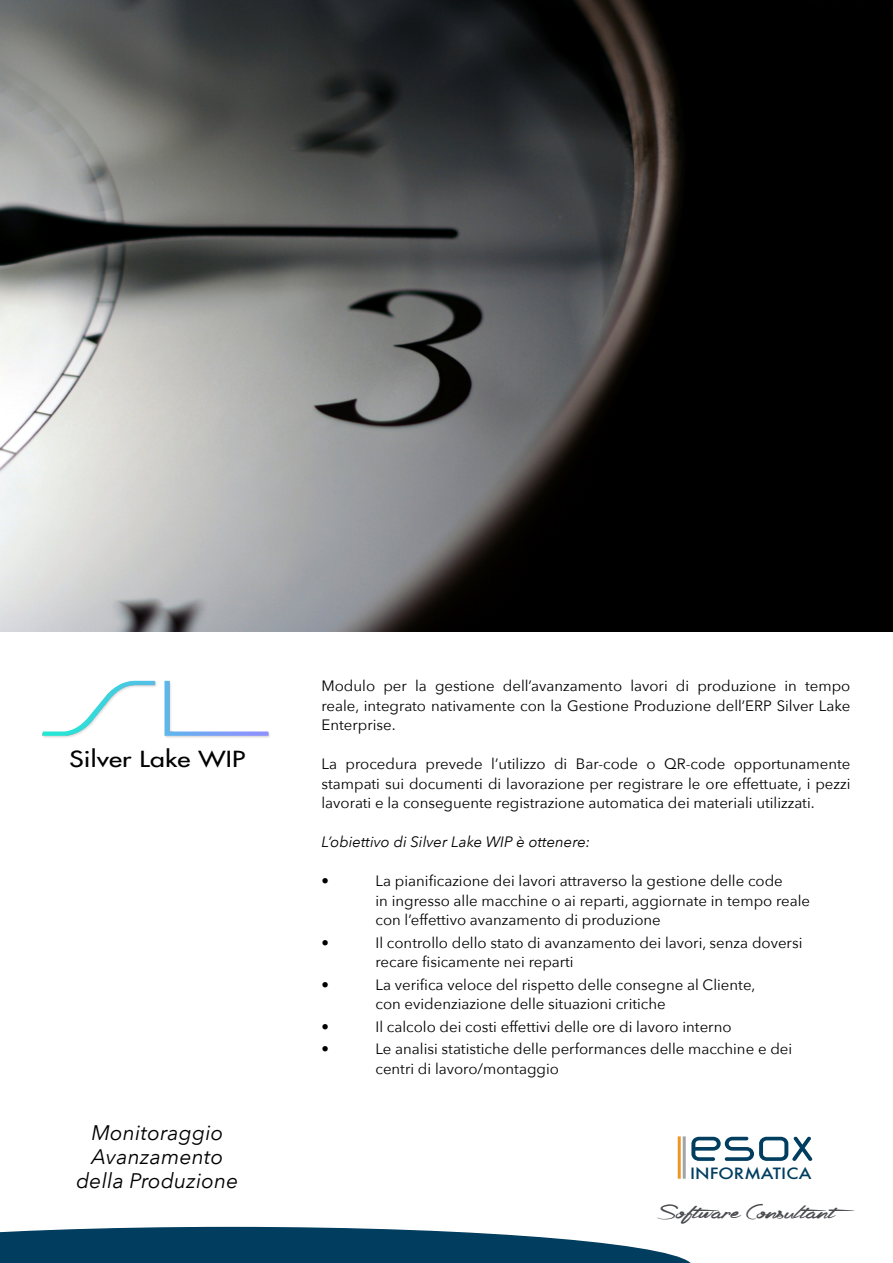
<style>
.page{position:relative;width:893px;height:1263px;background:#fff}
.page>*{position:absolute;margin:0;border:0;box-sizing:border-box;transform-origin:0 0}
.t1{font:700 64.8px "NP Naipol Allin One";color:#003d5f}
.t2{font:30px "la Compagniedes Ombres";color:#494a4e;scale:1.25 1}
.t3{font:21.6px "Futura LT";letter-spacing:.01em;color:#000;scale:1.22 1}
.t4{font:italic 21px "Avenir Next";letter-spacing:.01em;color:#000}
.t5{font:500 15.15px "Futura";color:#003d5f;scale:1.14 1}
.t6{font:15px/19.5px "Avenir Next";color:#000}
.t7{font:italic 15px "Avenir Next";color:#000}
</style>
<div class="page">
<img style="left:0;top:0;width:893px;height:631px">
<img style="left:42px;top:680px;width:228px;height:58px">
<hr style="left:678px;top:1136px;width:3px;height:43px;background:#f09521">
<hr style="left:683px;top:1136px;width:3px;height:43px;background:#9ea4a8">
<svg style="left:0;top:1227px;width:691px;height:36px"></svg>
<p class="t3" style="left:70px;top:745px;width:146px">Silver Lake WIP</p>
<p class="t4" style="left:91px;top:1115px;width:134px">Monitoraggio</p>
<p class="t4" style="left:92px;top:1139px;width:133px">Avanzamento</p>
<p class="t4" style="left:76px;top:1163px;width:164px">della Produzione</p>
<p class="t6" style="left:321px;top:675px;width:530px">Modulo per la gestione dell’avanzamento lavori di produzione in tempo</p>
<p class="t6" style="left:321px;top:695px;width:530px">reale, integrato nativamente con la Gestione Produzione dell’ERP Silver Lake</p>
<p class="t6" style="left:321px;top:714px;width:76px">Enterprise.</p>
<p class="t6" style="left:321px;top:753px;width:530px">La procedura prevede l’utilizzo di Bar-code o QR-code opportunamente</p>
<p class="t6" style="left:321px;top:773px;width:530px">stampati sui documenti di lavorazione per registrare le ore effettuate, i pezzi lavorati e la conseguente registrazione automatica dei materiali utilizzati.</p>
<p class="t7" style="left:321px;top:829px;width:270px">L’obiettivo di Silver Lake WIP è ottenere:</p>
<p class="t6" style="left:321px;top:870px;width:9px">•</p>
<p class="t6" style="left:375px;top:870px;width:409px">La pianificazione dei lavori attraverso la gestione delle code</p>
<p class="t6" style="left:375px;top:890px;width:436px">in ingresso alle macchine o ai reparti, aggiornate in tempo reale</p>
<p class="t6" style="left:375px;top:909px;width:287px">con l’effettivo avanzamento di produzione</p>
<p class="t6" style="left:321px;top:932px;width:9px">•</p>
<p class="t6" style="left:375px;top:932px;width:428px">Il controllo dello stato di avanzamento dei lavori, senza doversi</p>
<p class="t6" style="left:375px;top:951px;width:200px">recare fisicamente nei reparti</p>
<p class="t6" style="left:321px;top:974px;width:9px">•</p>
<p class="t6" style="left:375px;top:974px;width:381px">La verifica veloce del rispetto delle consegne al Cliente,</p>
<p class="t6" style="left:375px;top:993px;width:292px">con evidenziazione delle situazioni critiche</p>
<p class="t6" style="left:321px;top:1016px;width:9px">•</p>
<p class="t6" style="left:375px;top:1016px;width:358px">Il calcolo dei costi effettivi delle ore di lavoro interno</p>
<p class="t6" style="left:321px;top:1038px;width:9px">•</p>
<p class="t6" style="left:375px;top:1038px;width:418px">Le analisi statistiche delle performances delle macchine e dei</p>
<p class="t6" style="left:375px;top:1058px;width:185px">centri di lavoro/montaggio</p>
<p class="t1" style="left:688px;top:1112px;width:126px">esox</p>
<p class="t5" style="left:690px;top:1163px;width:108px">INFORMATICA</p>
<p class="t2" style="left:657px;top:1190px;width:160px">Software Consultant</p>
</div>
